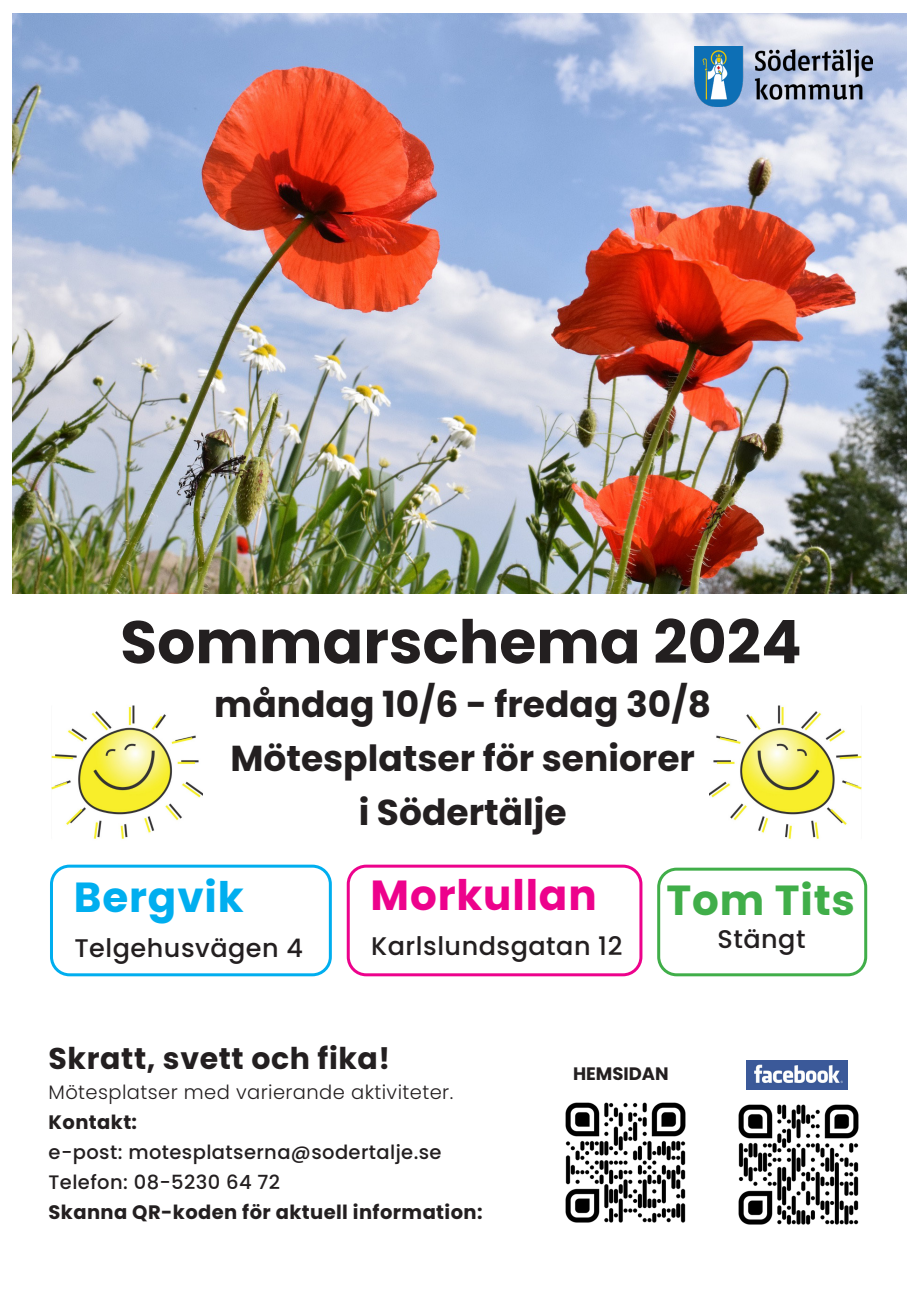
<style>
.page{position:relative;width:919px;height:1289px;background:#fff}
.page>*{position:absolute;margin:0;border:0;box-sizing:border-box;transform-origin:0 0}
.t1{font:700 60px "Poppins Latin";color:#231f20}
.t2{font:700 42px "Poppins Latin";letter-spacing:.02em;color:#ed028c}
.t3{font:700 42px "Poppins Latin";letter-spacing:.02em;color:#00aeef}
.t4{font:700 42px "Poppins Latin";letter-spacing:.02em;color:#40ae49}
.t5{font:700 36px/54px "Poppins Latin";color:#231f20;text-align:center}
.t6{font:700 30px "Poppins Latin";letter-spacing:.02em;color:#231f20}
.t7{font:500 25.5px "Poppins Latin";letter-spacing:.02em;color:#231f20}
.t8{font:500 19.5px/30px "Poppins Latin";letter-spacing:.02em;color:#231f20}
.t9{font:700 18px "Poppins Latin";color:#231f20}
.s1{font-weight:300}
.s2{font-weight:700}
</style>
<div class="page">
<img style="left:710px;top:705px;width:150px;height:134px">
<img style="left:51px;top:705px;width:151px;height:134px">
<img style="left:13px;top:14px;width:893px;height:579px">
<div style="left:50px;top:864px;width:282px;height:112px;border:3px solid #00aeef;border-radius:18px"></div>
<div style="left:347px;top:864px;width:295px;height:112px;border:3px solid #ed028c;border-radius:18px"></div>
<div style="left:657px;top:867px;width:210px;height:109px;border:3px solid #40ae49;border-radius:18px"></div>
<img style="left:565px;top:1102px;width:121px;height:121px">
<img style="left:738px;top:1104px;width:121px;height:121px">
<img style="left:747px;top:1060px;width:100px;height:29px">
<img style="left:694px;top:47px;width:178px;height:60px">
<p class="t1" style="left:120px;top:602px;width:683px">Sommarschema 2024</p>
<p class="t5" style="left:214px;top:677px;width:498px">måndag 10/6 - fredag 30/8<br>Mötesplatser för seniorer<br>i Södertälje</p>
<p class="t3" style="left:74px;top:869px;width:171px">Bergvik</p>
<p class="t7" style="left:74px;top:931px;width:230px">Telgehusvägen 4</p>
<p class="t2" style="left:370px;top:867px;width:227px">Morkullan</p>
<p class="t7" style="left:371px;top:930px;width:253px">Karlslundsgatan 12</p>
<p class="t4" style="left:666px;top:872px;width:190px">Tom Tits</p>
<p class="t7" style="left:717px;top:922px;width:90px">Stängt</p>
<p class="t6" style="left:49px;top:1038px;width:343px">Skratt, svett och fika!</p>
<p class="t8" style="left:49px;top:1076px;width:435px"><span class="s1">Mötesplatser med varierande aktiviteter.<br></span><span class="s2">Kontakt:<br></span>e-post: motesplatserna@sodertalje.se<br>Telefon: 08-5230 64 72<br><span class="s2">Skanna QR-koden för aktuell information:</span></p>
<p class="t9" style="left:573px;top:1061px;width:97px">HEMSIDAN</p>
</div>
